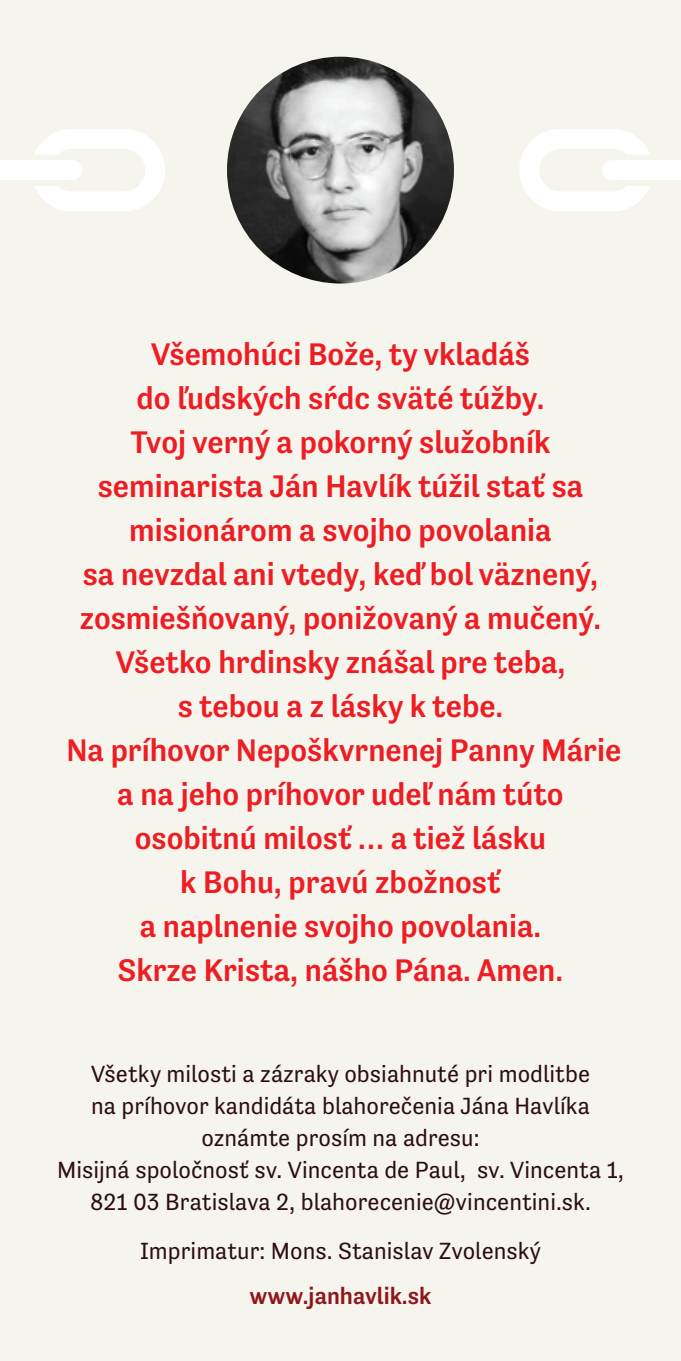
<style>
.page{position:relative;width:681px;height:1361px;background:#fff}
.page>*{position:absolute;margin:0;border:0;box-sizing:border-box;transform-origin:0 0}
.t1{font:500 32px/44px "Tenso";color:#ee1d23;text-align:center}
.t2{font:24px/32px "Tenso";color:#2d0e0f;text-align:center}
.t3{font:500 24px "Tenso";color:#8e171a}
</style>
<div class="page">
<div style="left:0;top:0;width:680px;height:1361px;background:#f5f5ee"></div>
<img style="left:227px;top:57px;width:227px;height:226px;border-radius:113px">
<svg style="left:519px;top:129px;width:161px;height:82px"></svg>
<svg style="left:0;top:129px;width:165px;height:82px"></svg>
<p class="t1" style="left:151px;top:332px;width:380px">Všemohúci Bože, ty vkladáš</p>
<p class="t1" style="left:136px;top:376px;width:409px">do ľudských sŕdc sväté túžby.</p>
<p class="t1" style="left:130px;top:420px;width:421px">Tvoj verný a pokorný služobník</p>
<p class="t1" style="left:98px;top:464px;width:487px">seminarista Ján Havlík túžil stať sa</p>
<p class="t1" style="left:129px;top:508px;width:424px">misionárom a svojho povolania</p>
<p class="t1" style="left:80px;top:552px;width:522px">sa nevzdal ani vtedy, keď bol väznený, zosmiešňovaný, ponižovaný a mučený.<br>Všetko hrdinsky znášal pre teba,</p>
<p class="t1" style="left:178px;top:684px;width:327px">s tebou a z lásky k tebe.</p>
<p class="t1" style="left:66px;top:728px;width:556px">Na príhovor Nepoškvrnenej Panny Márie a na jeho príhovor udeľ nám túto</p>
<p class="t1" style="left:135px;top:816px;width:413px">osobitnú milosť … a tiež lásku</p>
<p class="t1" style="left:180px;top:860px;width:322px">k Bohu, pravú zbožnosť</p>
<p class="t1" style="left:140px;top:904px;width:403px">a naplnenie svojho povolania.</p>
<p class="t1" style="left:118px;top:948px;width:446px">Skrze Krista, nášho Pána. Amen.</p>
<p class="t2" style="left:91px;top:1057px;width:500px">Všetky milosti a zázraky obsiahnuté pri modlitbe</p>
<p class="t2" style="left:91px;top:1089px;width:500px">na príhovor kandidáta blahorečenia Jána Havlíka</p>
<p class="t2" style="left:201px;top:1121px;width:279px">oznámte prosím na adresu:</p>
<p class="t2" style="left:57px;top:1153px;width:568px">Misijná spoločnosť sv. Vincenta de Paul, sv. Vincenta 1,<br>821 03 Bratislava 2, blahorecenie@vincentini.sk.</p>
<p class="t2" style="left:140px;top:1234px;width:402px">Imprimatur: Mons. Stanislav Zvolenský</p>
<p class="t3" style="left:249px;top:1282px;width:183px">www.janhavlik.sk</p>
</div>
